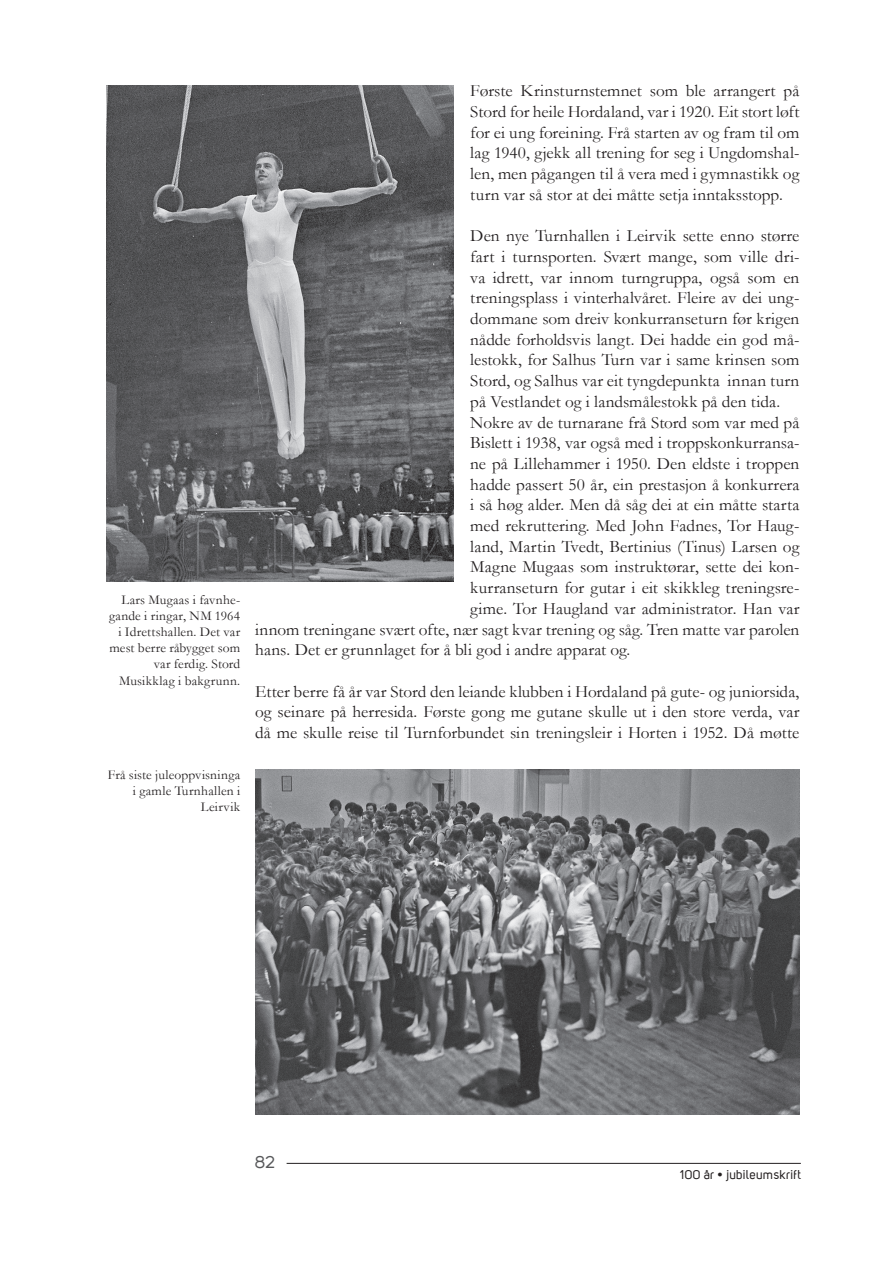
<style>
.page{position:relative;width:893px;height:1263px;background:#fff}
.page>*{position:absolute;margin:0;border:0;box-sizing:border-box;transform-origin:0 0}
.t1{font:17.25px/20.7px "Garamond";letter-spacing:.005em;color:#231f20;text-align:justify}
.t2{font:17.25px "Uni Sans Regular";color:#57585a}
.t3{font:13.5px/16.2px "Garamond";letter-spacing:.015em;color:#231f20;text-align:right}
.t4{font:12.75px "Uni Sans Regular";letter-spacing:.02em;color:#231f20}
</style>
<div class="page">
<hr style="left:287px;top:1163px;width:514px;height:1px;background:#231f20">
<img style="left:106px;top:85px;width:347px;height:497px">
<img style="left:255px;top:770px;width:544px;height:344px">
<p class="t3" style="left:109px;top:591px;width:132px">Lars Mugaas i favnhe&shy;gande i ringar, NM 1964 i Idrettshallen. Det var mest berre råbygget som var ferdig. Stord<br>Musikklag i bakgrunn.</p>
<p class="t3" style="left:108px;top:766px;width:134px">Frå siste juleoppvisninga i gamle Turnhallen i<br>Leirvik</p>
<p class="t1" style="left:470px;top:80px;width:331px">Første Krinsturnstemnet som ble arrangert på Stord for heile Hordaland, var i 1920. Eit stort løft for ei ung foreining. Frå starten av og fram til om lag 1940, gjekk all trening for seg i Ungdomshal&shy;len, men pågangen til å vera med i gymnastikk og turn var så stor at dei måtte setja inntaksstopp.</p>
<p class="t1" style="left:470px;top:225px;width:331px">Den nye Turnhallen i Leirvik sette enno større</p>
<p class="t1" style="left:470px;top:246px;width:331px">fart i turnsporten. Svært mange, som ville dri-</p>
<p class="t1" style="left:470px;top:267px;width:331px">va idrett, var innom turngruppa, også som en</p>
<p class="t1" style="left:470px;top:287px;width:331px">treningsplass i vinterhalvåret. Fleire av dei ung-</p>
<p class="t1" style="left:470px;top:308px;width:331px">dommane som dreiv konkurranseturn før krigen</p>
<p class="t1" style="left:470px;top:329px;width:331px">nådde forholdsvis langt. Dei hadde ein god må-</p>
<p class="t1" style="left:470px;top:349px;width:331px">lestokk, for Salhus Turn var i same krinsen som</p>
<p class="t1" style="left:470px;top:370px;width:331px">Stord, og Salhus var eit tyngdepunkta innan turn</p>
<p class="t1" style="left:470px;top:391px;width:311px">på Vestlandet og i landsmålestokk på den tida.</p>
<p class="t1" style="left:470px;top:412px;width:331px">Nokre av de turnarane frå Stord som var med på</p>
<p class="t1" style="left:470px;top:432px;width:331px">Bislett i 1938, var også med i troppskonkurransa-</p>
<p class="t1" style="left:470px;top:453px;width:331px">ne på Lillehammer i 1950. Den eldste i troppen</p>
<p class="t1" style="left:470px;top:474px;width:331px">hadde passert 50 år, ein prestasjon å konkurrera</p>
<p class="t1" style="left:470px;top:494px;width:331px">i så høg alder. Men då såg dei at ein måtte starta</p>
<p class="t1" style="left:470px;top:515px;width:331px">med rekruttering. Med John Fadnes, Tor Haug-</p>
<p class="t1" style="left:470px;top:536px;width:331px">land, Martin Tvedt, Bertinius (Tinus) Larsen og</p>
<p class="t1" style="left:470px;top:556px;width:331px">Magne Mugaas som instruktørar, sette dei kon-</p>
<p class="t1" style="left:470px;top:577px;width:331px">kurranseturn for gutar i eit skikkleg treningsre-</p>
<p class="t1" style="left:470px;top:598px;width:331px">gime. Tor Haugland var administrator. Han var</p>
<p class="t1" style="left:255px;top:619px;width:546px">innom treningane svært ofte, nær sagt kvar trening og såg. Tren matte var parolen</p>
<p class="t1" style="left:255px;top:639px;width:377px">hans. Det er grunnlaget for å bli god i andre apparat og.</p>
<p class="t1" style="left:255px;top:681px;width:546px">Etter berre få år var Stord den leiande klubben i Hordaland på gute- og juniorsida, og seinare på herresida. Første gong me gutane skulle ut i den store verda, var då me skulle reise til Turnforbundet sin treningsleir i Horten i 1952. Då møtte</p>
<p class="t2" style="left:255px;top:1152px;width:21px">82</p>
<p class="t4" style="left:680px;top:1167px;width:122px">100 år • jubileumskrift</p>
</div>
